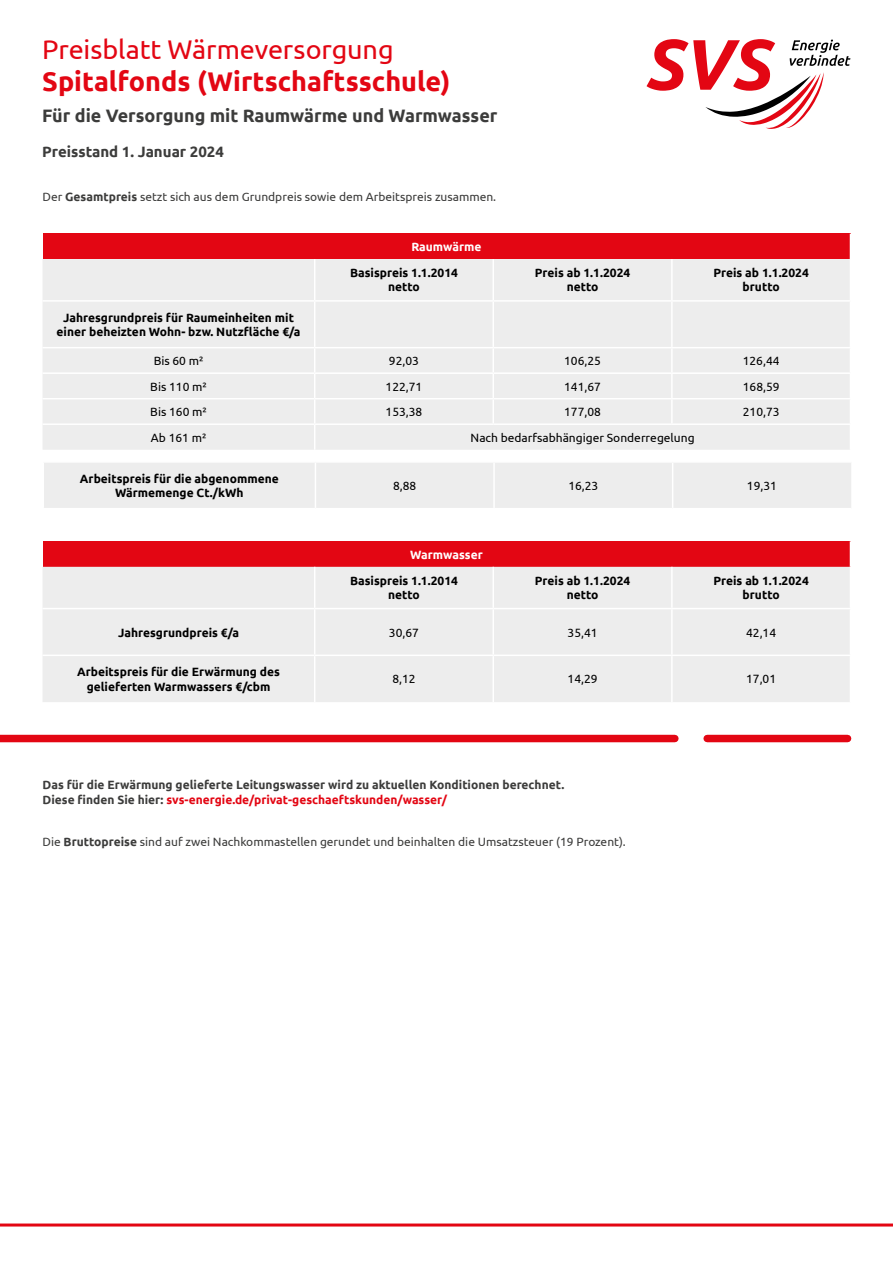
<style>
.page{position:relative;width:893px;height:1263px;background:#fff}
.page>*{position:absolute;margin:0;border:0;box-sizing:border-box;transform-origin:0 0}
.t1{font:700 27px "Ubuntu";color:#e30613}
.t2{font:27px "Ubuntu";letter-spacing:-.005em;color:#e30613}
.t3{font:700 18px "Ubuntu";color:#3c3c3b}
.t4{font:700 15px "Ubuntu";color:#3c3c3b}
.t5{font:700 12px/14.4px "Ubuntu";color:#000;text-align:center}
.t6{font:12px "Ubuntu";color:#000}
.t7{font:12px "Ubuntu";color:#3c3c3b}
.t8{font:700 12px/15px "Ubuntu";color:#3c3c3b}
.t9{font:700 12px "Ubuntu";color:#fff}
.s1{font-weight:700}
.s2{color:#e30613}
</style>
<div class="page">
<svg style="left:646px;top:39px;width:204px;height:90px"></svg>
<div style="left:43px;top:234px;width:807px;height:25px;background:#e30613"></div>
<div style="left:43px;top:259px;width:807px;height:191px;background:#ededed"></div>
<hr style="left:314px;top:259px;width:1px;height:41px;background:#fff">
<hr style="left:493px;top:259px;width:1px;height:41px;background:#fff">
<hr style="left:671px;top:259px;width:2px;height:41px;background:#fff">
<hr style="left:43px;top:300px;width:272px;height:2px;background:#fff">
<hr style="left:315px;top:300px;width:178px;height:2px;background:#fff">
<hr style="left:314px;top:302px;width:1px;height:45px;background:#fff">
<hr style="left:493px;top:300px;width:179px;height:2px;background:#fff">
<hr style="left:493px;top:302px;width:1px;height:45px;background:#fff">
<hr style="left:672px;top:300px;width:179px;height:2px;background:#fff">
<hr style="left:671px;top:302px;width:2px;height:45px;background:#fff">
<hr style="left:43px;top:347px;width:272px;height:1px;background:#fff">
<hr style="left:315px;top:347px;width:178px;height:1px;background:#fff">
<hr style="left:493px;top:347px;width:179px;height:1px;background:#fff">
<hr style="left:672px;top:347px;width:179px;height:1px;background:#fff">
<hr style="left:671px;top:348px;width:2px;height:24px;background:#fff">
<hr style="left:43px;top:372px;width:272px;height:2px;background:#fff">
<hr style="left:315px;top:372px;width:178px;height:2px;background:#fff">
<hr style="left:493px;top:372px;width:179px;height:2px;background:#fff">
<hr style="left:672px;top:372px;width:179px;height:2px;background:#fff">
<hr style="left:671px;top:374px;width:2px;height:24px;background:#fff">
<hr style="left:43px;top:398px;width:272px;height:1px;background:#fff">
<hr style="left:315px;top:398px;width:178px;height:1px;background:#fff">
<hr style="left:493px;top:398px;width:179px;height:1px;background:#fff">
<svg style="left:493px;top:348px;width:1px;height:75px"></svg>
<hr style="left:672px;top:398px;width:179px;height:1px;background:#fff">
<hr style="left:671px;top:399px;width:2px;height:24px;background:#fff">
<hr style="left:43px;top:423px;width:272px;height:2px;background:#fff">
<hr style="left:315px;top:423px;width:178px;height:2px;background:#fff">
<svg style="left:314px;top:348px;width:1px;height:102px"></svg>
<hr style="left:493px;top:423px;width:179px;height:2px;background:#fff">
<hr style="left:672px;top:423px;width:179px;height:2px;background:#fff">
<div style="left:43px;top:541px;width:807px;height:26px;background:#e30613"></div>
<div style="left:43px;top:567px;width:807px;height:135px;background:#ededed"></div>
<hr style="left:314px;top:567px;width:1px;height:41px;background:#fff">
<hr style="left:493px;top:567px;width:1px;height:41px;background:#fff">
<hr style="left:671px;top:567px;width:2px;height:41px;background:#fff">
<hr style="left:43px;top:608px;width:272px;height:1px;background:#fff">
<hr style="left:315px;top:608px;width:178px;height:1px;background:#fff">
<hr style="left:314px;top:609px;width:1px;height:46px;background:#fff">
<hr style="left:493px;top:608px;width:179px;height:1px;background:#fff">
<hr style="left:493px;top:609px;width:1px;height:46px;background:#fff">
<hr style="left:672px;top:608px;width:179px;height:1px;background:#fff">
<hr style="left:671px;top:609px;width:2px;height:46px;background:#fff">
<hr style="left:43px;top:655px;width:272px;height:1px;background:#fff">
<hr style="left:315px;top:655px;width:178px;height:1px;background:#fff">
<hr style="left:314px;top:656px;width:1px;height:46px;background:#fff">
<hr style="left:493px;top:655px;width:179px;height:1px;background:#fff">
<hr style="left:493px;top:656px;width:1px;height:46px;background:#fff">
<hr style="left:672px;top:655px;width:179px;height:1px;background:#fff">
<hr style="left:671px;top:656px;width:2px;height:46px;background:#fff">
<div style="left:44px;top:463px;width:807px;height:45px;background:#ededed"></div>
<hr style="left:493px;top:463px;width:2px;height:45px;background:#fff">
<hr style="left:672px;top:463px;width:1px;height:45px;background:#fff">
<hr style="left:315px;top:463px;width:1px;height:45px;background:#fff">
<div style="left:707px;top:735px;width:141px;height:7px;background:#e30613"></div>
<div style="left:0;top:735px;width:675px;height:7px;background:#e30613"></div>
<hr style="left:0;top:1223px;width:893px;height:3px;background:#e30613">
<h1 class="t2" style="left:42px;top:33px;width:353px">Preisblatt Wärmeversorgung</h1>
<h1 class="t1" style="left:42px;top:65px;width:409px">Spitalfonds (Wirtschaftsschule)</h1>
<h2 class="t3" style="left:42px;top:104px;width:457px">Für die Versorgung mit Raumwärme und Warmwasser</h2>
<p class="t4" style="left:42px;top:142px;width:183px">Preisstand 1. Januar 2024</p>
<p class="t7" style="left:43px;top:190px;width:455px">Der <span class="s1">Gesamtpreis</span> setzt sich aus dem Grundpreis sowie dem Arbeitspreis zusammen.</p>
<p class="t9" style="left:412px;top:239px;width:71px">Raumwärme</p>
<p class="t5" style="left:350px;top:265px;width:109px">Basispreis 1.1.2014 netto</p>
<p class="t5" style="left:535px;top:265px;width:97px">Preis ab 1.1.2024 netto</p>
<p class="t5" style="left:713px;top:265px;width:97px">Preis ab 1.1.2024 brutto</p>
<p class="t5" style="left:57px;top:310px;width:245px">Jahresgrundpreis für Raumeinheiten mit einer beheizten Wohn- bzw. Nutzfläche €/a</p>
<p class="t6" style="left:154px;top:353px;width:51px">Bis 60 m²</p>
<p class="t6" style="left:389px;top:353px;width:32px">92,03</p>
<p class="t6" style="left:564px;top:353px;width:38px">106,25</p>
<p class="t6" style="left:743px;top:353px;width:38px">126,44</p>
<p class="t6" style="left:150px;top:379px;width:58px">Bis 110 m²</p>
<p class="t6" style="left:386px;top:379px;width:38px">122,71</p>
<p class="t6" style="left:564px;top:379px;width:38px">141,67</p>
<p class="t6" style="left:743px;top:379px;width:38px">168,59</p>
<p class="t6" style="left:150px;top:405px;width:58px">Bis 160 m²</p>
<p class="t6" style="left:386px;top:405px;width:38px">153,38</p>
<p class="t6" style="left:564px;top:405px;width:38px">177,08</p>
<p class="t6" style="left:743px;top:405px;width:38px">210,73</p>
<p class="t6" style="left:151px;top:430px;width:57px">Ab 161 m²</p>
<p class="t6" style="left:471px;top:430px;width:226px">Nach bedarfsabhängiger Sonderregelung</p>
<p class="t5" style="left:80px;top:471px;width:200px">Arbeitspreis für die abgenommene<br>Wärmemenge Ct./kWh</p>
<p class="t6" style="left:393px;top:478px;width:25px">8,88</p>
<p class="t6" style="left:568px;top:478px;width:32px">16,23</p>
<p class="t6" style="left:747px;top:478px;width:32px">19,31</p>
<p class="t9" style="left:410px;top:547px;width:74px">Warmwasser</p>
<p class="t5" style="left:350px;top:573px;width:109px">Basispreis 1.1.2014 netto</p>
<p class="t5" style="left:535px;top:573px;width:97px">Preis ab 1.1.2024 netto</p>
<p class="t5" style="left:713px;top:573px;width:97px">Preis ab 1.1.2024 brutto</p>
<p class="t5" style="left:118px;top:625px;width:122px">Jahresgrundpreis €/a</p>
<p class="t6" style="left:389px;top:625px;width:32px">30,67</p>
<p class="t6" style="left:568px;top:625px;width:32px">35,41</p>
<p class="t6" style="left:746px;top:625px;width:32px">42,14</p>
<p class="t5" style="left:77px;top:664px;width:204px">Arbeitspreis für die Erwärmung des gelieferten Warmwassers €/cbm</p>
<p class="t6" style="left:392px;top:672px;width:25px">8,12</p>
<p class="t6" style="left:568px;top:672px;width:32px">14,29</p>
<p class="t6" style="left:746px;top:672px;width:32px">17,01</p>
<p class="t8" style="left:43px;top:777px;width:523px">Das für die Erwärmung gelieferte Leitungswasser wird zu aktuellen Konditionen berechnet.<br>Diese finden Sie hier: <span class="s2">svs-energie.de/privat-geschaeftskunden/wasser/</span></p>
<p class="t7" style="left:43px;top:834px;width:585px">Die <span class="s1">Bruttopreise</span> sind auf zwei Nachkommastellen gerundet und beinhalten die Umsatzsteuer (19 Prozent).</p>
</div>
